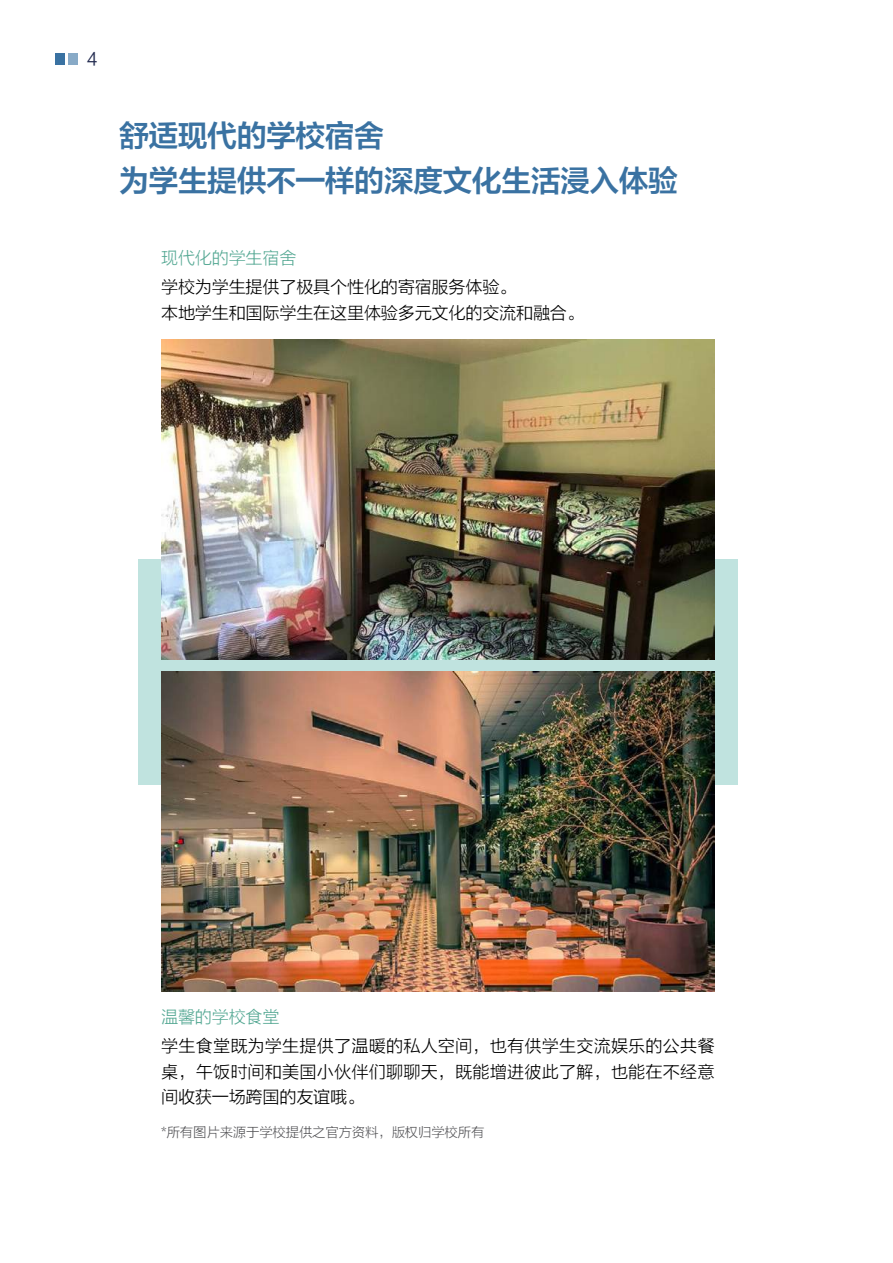
<style>
.page{position:relative;width:893px;height:1263px;background:#fff}
.page>*{position:absolute;margin:0;border:0;box-sizing:border-box;transform-origin:0 0}
.t1{font:30px/45px "FZLTZCHK GBK1 0";letter-spacing:-.02em;color:#3a72a2}
.t2{font:17.25px/25.5px "FZLTXHK";letter-spacing:-.02em;color:#000}
.t3{font:17.25px "FZLTXHK";letter-spacing:-.02em;color:#59aa96}
.t4{font:17.25px "FZLTHK GBK1 0";color:#232b50}
.t5{font:13.5px "FZLTXHK";letter-spacing:-.02em;color:#58585b}
</style>
<div class="page">
<div style="left:55px;top:53px;width:10px;height:11px;background:#3a72a2"></div>
<div style="left:68px;top:53px;width:10px;height:11px;background:#88aac7"></div>
<div style="left:138px;top:559px;width:600px;height:226px;background:#c0e3df"></div>
<img style="left:161px;top:340px;width:554px;height:319px">
<img style="left:161px;top:672px;width:554px;height:319px">
<p class="t4" style="left:87px;top:49px;width:12px">4</p>
<h1 class="t1" style="left:119px;top:114px;width:561px">舒适现代的学校宿舍<br>为学生提供不一样的深度文化生活浸入体验</h1>
<p class="t3" style="left:161px;top:248px;width:137px">现代化的学生宿舍</p>
<p class="t2" style="left:161px;top:275px;width:424px">学校为学生提供了极具个性化的寄宿服务体验。<br>本地学生和国际学生在这里体验多元文化的交流和融合。</p>
<p class="t3" style="left:161px;top:1007px;width:120px">温馨的学校食堂</p>
<p class="t2" style="left:161px;top:1034px;width:555px;text-align:justify">学生食堂既为学生提供了温暖的私人空间，也有供学生交流娱乐的公共餐桌，午饭时间和美国小伙伴们聊聊天，既能增进彼此了解，也能在不经意间收获一场跨国的友谊哦。</p>
<p class="t5" style="left:161px;top:1125px;width:325px">*所有图片来源于学校提供之官方资料，版权归学校所有</p>
</div>
